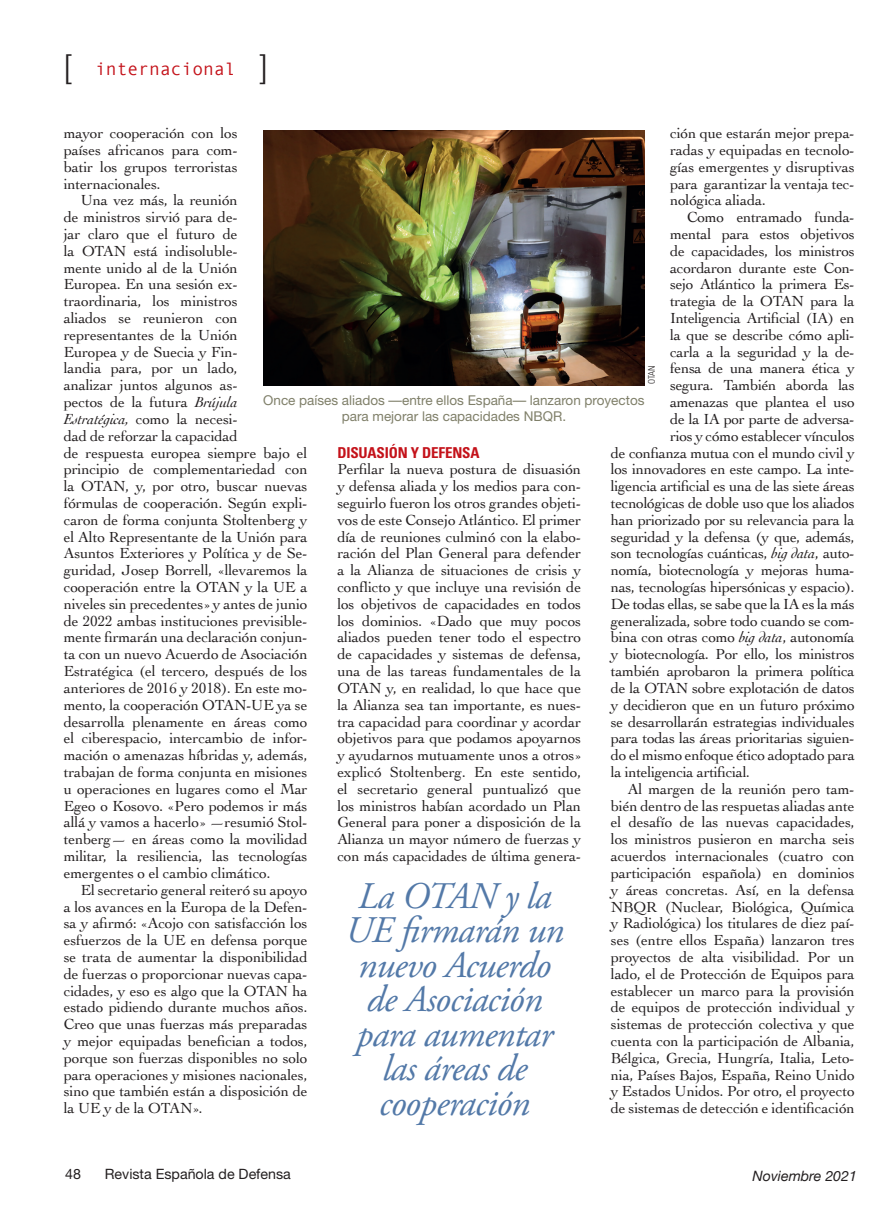
<style>
.page{position:relative;width:893px;height:1217px;background:#fff}
.page>*{position:absolute;margin:0;border:0;box-sizing:border-box;transform-origin:0 0}
.Sumarioaviación{font:italic 37.5px/34.5px "Adobe Garamond Pro";letter-spacing:-.02em;color:#5379a8;text-align:center}
.t1{font:300 33px "Helvetica Neue";color:#231f20}
.t2{font:18px "Monotypecom";color:#c4121a}
.Texto_general{font:15.3px/16.8px "Cochin";letter-spacing:-.01em;color:#231f20;text-align:justify}
.Texto_general-2{font:700 condensed 15px "Univers";letter-spacing:-.01em;color:#c4121a}
.t3{font:14.25px "Helvetica Neue";color:#231f20}
.t4{font:italic 14.25px "Helvetica Neue";color:#231f20}
.Pie_de_foto{font:13.5px/15.8px "Helvetica Neue";color:#7f7f69;text-align:center}
.Crédito_foto{font:300 condensed 9px "Univers";color:#231f20}
.s1{font-family:"Helvetica Neue";font-weight:300;font-size:33px;color:#231f20}
.s2{font-style:italic}
</style>
<div class="page">
<img style="left:263px;top:131px;width:382px;height:254px">
<p class="t1" style="left:64px;top:39px;width:9px">[</p>
<p class="t2" style="left:95px;top:58px;width:174px">internacional <span class="s1">]</span></p>
<p class="Texto_general" style="left:64px;top:124px;width:175px">mayor cooperación con los países africanos para com&shy;batir los grupos terroristas internacionales.</p>
<p class="Texto_general" style="left:64px;top:191px;width:245px;text-align:left;text-indent:17px">Una vez más, la reunión<br>de ministros sirvió para de-<br>jar claro que el futuro de<br>la OTAN está indisoluble-<br>mente unido al de la Unión<br>Europea. En una sesión ex&shy;traordinaria, los ministros<br>aliados se reunieron con representantes de la Unión<br>Europea y de Suecia y Fin-<br>landia para, por un lado,<br>analizar juntos algunos as-<br>pectos de la futura <span class="s2">Brújula<br>Estratégica,</span> como la necesi-<br>dad de reforzar la capacidad<br>de respuesta europea siempre bajo el principio de complementariedad con la OTAN, y, por otro, buscar nuevas fórmulas de cooperación. Según expli&shy;caron de forma conjunta Stoltenberg y el Alto Representante de la Unión para Asuntos Exteriores y Política y de Se&shy;guridad, Josep Borrell, «llevaremos la cooperación entre la OTAN y la UE a niveles sin precedentes» y antes de junio de 2022 ambas instituciones previsible&shy;mente firmarán una declaración conjun&shy;ta con un nuevo Acuerdo de Asociación Estratégica (el tercero, después de los anteriores de 2016 y 2018). En este mo&shy;mento, la cooperación OTAN-UE ya se desarrolla plenamente en áreas como el ciberespacio, intercambio de infor&shy;mación o amenazas híbridas y, además, trabajan de forma conjunta en misiones u operaciones en lugares como el Mar Egeo o Kosovo. «Pero podemos ir más allá y vamos a hacerlo» —resumió Stol&shy;tenberg— en áreas como la movilidad militar, la resiliencia, las tecnologías emergentes o el cambio climático.</p>
<p class="Texto_general" style="left:64px;top:880px;width:245px;text-indent:17px">El secretario general reiteró su apoyo a los avances en la Europa de la Defen&shy;sa y afirmó: «Acojo con satisfacción los esfuerzos de la UE en defensa porque se trata de aumentar la disponibilidad de fuerzas o proporcionar nuevas capa&shy;cidades, y eso es algo que la OTAN ha estado pidiendo durante muchos años.<br>Creo que unas fuerzas más preparadas y mejor equipadas benefician a todos, porque son fuerzas disponibles no solo para operaciones y misiones nacionales, sino que también están a disposición de la UE y de la OTAN».</p>
<p class="Texto_general" style="left:670px;top:124px;width:186px">ción que estarán mejor prepa&shy;radas y equipadas en tecnolo&shy;gías emergentes y disruptivas para garantizar la ventaja tec&shy;nológica aliada.</p>
<p class="Texto_general" style="left:687px;top:208px;width:169px">Como entramado funda-</p>
<p class="Texto_general" style="left:670px;top:225px;width:186px">mental para estos objetivos</p>
<p class="Texto_general" style="left:670px;top:242px;width:186px">de capacidades, los ministros</p>
<p class="Texto_general" style="left:670px;top:258px;width:186px">acordaron durante este Con-</p>
<p class="Texto_general" style="left:670px;top:275px;width:186px">sejo Atlántico la primera Es-</p>
<p class="Texto_general" style="left:670px;top:292px;width:186px">trategia de la OTAN para la</p>
<p class="Texto_general" style="left:670px;top:309px;width:186px">Inteligencia Artificial (IA) en</p>
<p class="Texto_general" style="left:670px;top:326px;width:186px">la que se describe cómo apli-</p>
<p class="Texto_general" style="left:670px;top:342px;width:186px">carla a la seguridad y la de-</p>
<p class="Texto_general" style="left:670px;top:359px;width:186px">fensa de una manera ética y</p>
<p class="Texto_general" style="left:670px;top:376px;width:186px">segura. También aborda las</p>
<p class="Texto_general" style="left:670px;top:393px;width:186px">amenazas que plantea el uso</p>
<p class="Texto_general" style="left:670px;top:410px;width:186px">de la IA por parte de adversa-</p>
<p class="Texto_general" style="left:670px;top:426px;width:186px">rios y cómo establecer vínculos</p>
<p class="Texto_general" style="left:611px;top:443px;width:245px">de confianza mutua con el mundo civil y</p>
<p class="Texto_general" style="left:611px;top:460px;width:245px">los innovadores en este campo. La inte-</p>
<p class="Texto_general" style="left:611px;top:477px;width:245px">ligencia artificial es una de las siete áreas</p>
<p class="Texto_general" style="left:611px;top:494px;width:245px">tecnológicas de doble uso que los aliados</p>
<p class="Texto_general" style="left:611px;top:510px;width:245px">han priorizado por su relevancia para la</p>
<p class="Texto_general" style="left:611px;top:527px;width:245px">seguridad y la defensa (y que, además,</p>
<p class="Texto_general" style="left:611px;top:544px;width:245px">son tecnologías cuánticas, <span class="s2">big data</span>, auto-</p>
<p class="Texto_general" style="left:611px;top:561px;width:245px">nomía, biotecnología y mejoras huma-</p>
<p class="Texto_general" style="left:611px;top:578px;width:245px">nas, tecnologías hipersónicas y espacio).</p>
<p class="Texto_general" style="left:611px;top:594px;width:245px">De todas ellas, se sabe que la IA es la más</p>
<p class="Texto_general" style="left:611px;top:611px;width:245px">generalizada, sobre todo cuando se com-</p>
<p class="Texto_general" style="left:611px;top:628px;width:245px">bina con otras como <span class="s2">big data</span>, autonomía</p>
<p class="Texto_general" style="left:611px;top:645px;width:245px">y biotecnología. Por ello, los ministros</p>
<p class="Texto_general" style="left:611px;top:662px;width:245px">también aprobaron la primera política</p>
<p class="Texto_general" style="left:611px;top:678px;width:245px">de la OTAN sobre explotación de datos</p>
<p class="Texto_general" style="left:611px;top:695px;width:245px">y decidieron que en un futuro próximo</p>
<p class="Texto_general" style="left:611px;top:712px;width:245px">se desarrollarán estrategias individuales</p>
<p class="Texto_general" style="left:611px;top:729px;width:245px">para todas las áreas prioritarias siguien-</p>
<p class="Texto_general" style="left:611px;top:746px;width:245px">do el mismo enfoque ético adoptado para</p>
<p class="Texto_general" style="left:611px;top:762px;width:141px">la inteligencia artificial.</p>
<p class="Texto_general" style="left:611px;top:779px;width:245px;text-indent:17px">Al margen de la reunión pero tam&shy;bién dentro de las respuetas aliadas ante el desafío de las nuevas capacidades, los ministros pusieron en marcha seis acuerdos internacionales (cuatro con participación española) en dominios y áreas concretas. Así, en la defensa NBQR (Nuclear, Biológica, Química y Radiológica) los titulares de diez paí&shy;ses (entre ellos España) lanzaron tres proyectos de alta visibilidad. Por un lado, el de Protección de Equipos para establecer un marco para la provisión de equipos de protección individual y sistemas de protección colectiva y que cuenta con la participación de Albania, Bélgica, Grecia, Hungría, Italia, Leto&shy;nia, Países Bajos, España, Reino Unido y Estados Unidos. Por otro, el proyecto de sistemas de detección e identificación</p>
<p class="Crédito_foto" style="left:646px;top:384px;width:20px;rotate:-90deg">OTAN</p>
<p class="Pie_de_foto" style="left:263px;top:392px;width:383px">Once países aliados —entre ellos España— lanzaron proyectos para mejorar las capacidades NBQR.</p>
<p class="Texto_general-2" style="left:337px;top:443px;width:144px">DISUASIÓN Y DEFENSA</p>
<p class="Texto_general" style="left:337px;top:460px;width:245px">Perfilar la nueva postura de disuasión y defensa aliada y los medios para con&shy;seguirlo fueron los otros grandes objeti&shy;vos de este Consejo Atlántico. El primer día de reuniones culminó con la elabo&shy;ración del Plan General para defender a la Alianza de situaciones de crisis y conflicto y que incluye una revisión de los objetivos de capacidades en todos los dominios. «Dado que muy pocos aliados pueden tener todo el espectro de capacidades y sistemas de defensa, una de las tareas fundamentales de la OTAN y, en realidad, lo que hace que la Alianza sea tan importante, es nues&shy;tra capacidad para coordinar y acordar objetivos para que podamos apoyarnos y ayudarnos mutuamente unos a otros» explicó Stoltenberg. En este sentido, el secretario general puntualizó que los ministros habían acordado un Plan General para poner a disposición de la Alianza un mayor número de fuerzas y con más capacidades de última genera-</p>
<p class="Sumarioaviación" style="left:345px;top:879px;width:220px">La OTAN y la<br>UE firmarán un nuevo Acuerdo de Asociación para aumentar las áreas de cooperación</p>
<p class="t3" style="left:65px;top:1164px;width:17px">48</p>
<p class="t3" style="left:105px;top:1164px;width:188px">Revista Española de Defensa</p>
<p class="t4" style="left:752px;top:1165px;width:106px">Noviembre 2021</p>
</div>
